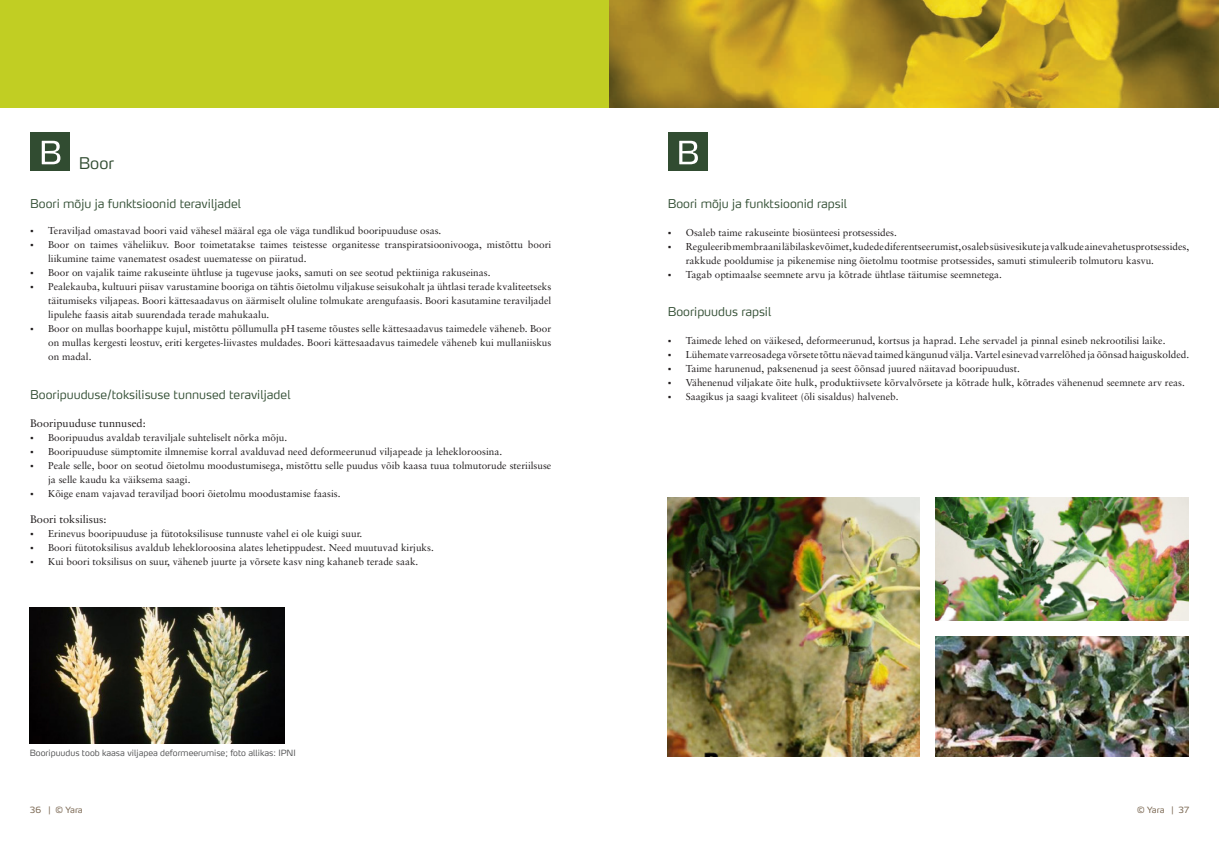
<style>
.page{position:relative;width:1219px;height:842px;background:#fff}
.page>*{position:absolute;margin:0;border:0;box-sizing:border-box;transform-origin:0 0}
.t1{font:300 16px "Max OT";color:#314c31}
.t2{font:300 12px "Max OT";color:#314d32}
._24_body{font:11px "Sabon LT Pro";color:#231f20}
.t3{font:10px/14px "Sabon LT Pro";color:#231f20}
.Cursive_image_annotations{font:300 8.5px "Max OT";color:#4b4c4d}
.t4{font:8.5px "Max OT";letter-spacing:-.015em;color:#7c6954}
.s1{font-family:"Max Pro";font-weight:300;font-size:8.6px}
</style>
<div class="page">
<img style="left:30px;top:608px;width:255px;height:135px">
<img style="left:668px;top:497px;width:251px;height:260px">
<img style="left:936px;top:637px;width:252px;height:120px">
<img style="left:936px;top:497px;width:252px;height:124px">
<div style="left:30px;top:133px;width:40px;height:38px;background:#314c31"></div>
<svg style="left:42px;top:141px;width:18px;height:23px"></svg>
<div style="left:668px;top:133px;width:39px;height:38px;background:#314c31"></div>
<svg style="left:679px;top:141px;width:19px;height:23px"></svg>
<div style="left:0;top:0;width:1219px;height:108px;background:#c1ce23"></div>
<img style="left:609px;top:0;width:610px;height:108px">
<p class="t1" style="left:79px;top:153px;width:37px">Boor</p>
<p class="t2" style="left:30px;top:196px;width:213px">Boori mõju ja funktsioonid teraviljadel</p>
<p class="t3" style="left:30px;top:224px;width:413px"><span class="s1">•</span> Teraviljad omastavad boori vaid vähesel määral ega ole väga tundlikud booripuuduse osas.</p>
<p class="t3" style="left:48px;top:238px;width:505px;text-indent:-18px"><span class="s1">•</span> Boor on taimes väheliikuv. Boor toimetatakse taimes teistesse organitesse transpiratsioonivooga, mistõttu boori liikumine taime vanematest osadest uuematesse on piiratud.</p>
<p class="t3" style="left:30px;top:266px;width:462px"><span class="s1">•</span> Boor on vajalik taime rakuseinte ühtluse ja tugevuse jaoks, samuti on see seotud pektiiniga rakuseinas.</p>
<p class="t3" style="left:48px;top:280px;width:505px;text-align:justify;text-indent:-18px"><span class="s1">•</span> Pealekauba, kultuuri piisav varustamine booriga on tähtis õietolmu viljakuse seisukohalt ja ühtlasi terade kvaliteetseks täitumiseks viljapeas. Boori kättesaadavus on äärmiselt oluline tolmukate arengufaasis. Boori kasutamine teraviljadel lipulehe faasis aitab suurendada terade mahukaalu.</p>
<p class="t3" style="left:48px;top:322px;width:505px;text-align:justify;text-indent:-18px"><span class="s1">•</span> Boor on mullas boorhappe kujul, mistõttu põllumulla pH taseme tõustes selle kättesaadavus taimedele väheneb. Boor on mullas kergesti leostuv, eriti kergetes-liivastes muldades. Boori kättesaadavus taimedele väheneb kui mullaniiskus on madal.</p>
<p class="t2" style="left:30px;top:386px;width:262px">Booripuuduse/toksilisuse tunnused teraviljadel</p>
<p class="_24_body" style="left:30px;top:416px;width:117px">Booripuuduse tunnused:</p>
<p class="t3" style="left:30px;top:430px;width:258px"><span class="s1">•</span> Booripuudus avaldab teraviljale suhteliselt nõrka mõju.</p>
<p class="t3" style="left:30px;top:444px;width:473px"><span class="s1">•</span> Booripuuduse sümptomite ilmnemise korral avalduvad need deformeerunud viljapeade ja lehekloroosina.</p>
<p class="t3" style="left:48px;top:458px;width:505px;text-indent:-18px"><span class="s1">•</span> Peale selle, boor on seotud õietolmu moodustumisega, mistõttu selle puudus võib kaasa tuua tolmutorude steriilsuse ja selle kaudu ka väiksema saagi.</p>
<p class="t3" style="left:30px;top:486px;width:312px"><span class="s1">•</span> Kõige enam vajavad teraviljad boori õietolmu moodustamise faasis.</p>
<p class="_24_body" style="left:30px;top:512px;width:78px">Boori toksilisus:</p>
<p class="t3" style="left:30px;top:526px;width:334px"><span class="s1">•</span> Erinevus booripuuduse ja fütotoksilisuse tunnuste vahel ei ole kuigi suur.</p>
<p class="t3" style="left:30px;top:540px;width:405px"><span class="s1">•</span> Boori fütotoksilisus avaldub lehekloroosina alates lehetippudest. Need muutuvad kirjuks.</p>
<p class="t3" style="left:30px;top:554px;width:390px"><span class="s1">•</span> Kui boori toksilisus on suur, väheneb juurte ja võrsete kasv ning kahaneb terade saak.</p>
<p class="Cursive_image_annotations" style="left:30px;top:748px;width:268px">Booripuudus toob kaasa viljapea deformeerumise; foto allikas: IPNI</p>
<p class="t2" style="left:668px;top:196px;width:181px">Boori mõju ja funktsioonid rapsil</p>
<p class="t3" style="left:668px;top:225px;width:231px"><span class="s1">•</span> Osaleb taime rakuseinte biosünteesi protsessides.</p>
<p class="t3" style="left:686px;top:239px;width:505px;text-indent:-18px"><span class="s1">•</span> Reguleerib membraani läbilaskevõimet, kudede diferentseerumist, osaleb süsivesikute ja valkude ainevahetusprotsessides, rakkude pooldumise ja pikenemise ning õietolmu tootmise protsessides, samuti stimuleerib tolmutoru kasvu.</p>
<p class="t3" style="left:668px;top:267px;width:336px"><span class="s1">•</span> Tagab optimaalse seemnete arvu ja kõtrade ühtlase täitumise seemnetega.</p>
<p class="t2" style="left:668px;top:304px;width:105px">Booripuudus rapsil</p>
<p class="t3" style="left:668px;top:333px;width:499px"><span class="s1">•</span> Taimede lehed on väikesed, deformeerunud, kortsus ja haprad. Lehe servadel ja pinnal esineb nekrootilisi laike.</p>
<p class="t3" style="left:668px;top:347px;width:523px"><span class="s1">•</span> Lühemate varreosadega võrsete tõttu näevad taimed kängunud välja. Vartel esinevad varrelõhed ja õõnsad haiguskolded.</p>
<p class="t3" style="left:668px;top:361px;width:354px"><span class="s1">•</span> Taime harunenud, paksenenud ja seest õõnsad juured näitavad booripuudust.</p>
<p class="t3" style="left:668px;top:375px;width:519px"><span class="s1">•</span> Vähenenud viljakate õite hulk, produktiivsete kõrvalvõrsete ja kõtrade hulk, kõtrades vähenenud seemnete arv reas.</p>
<p class="t3" style="left:668px;top:389px;width:232px"><span class="s1">•</span> Saagikus ja saagi kvaliteet (õli sisaldus) halveneb.</p>
<p class="t4" style="left:30px;top:804px;width:55px">36 | © Yara</p>
<p class="t4" style="left:1137px;top:804px;width:54px">© Yara | 37</p>
</div>
